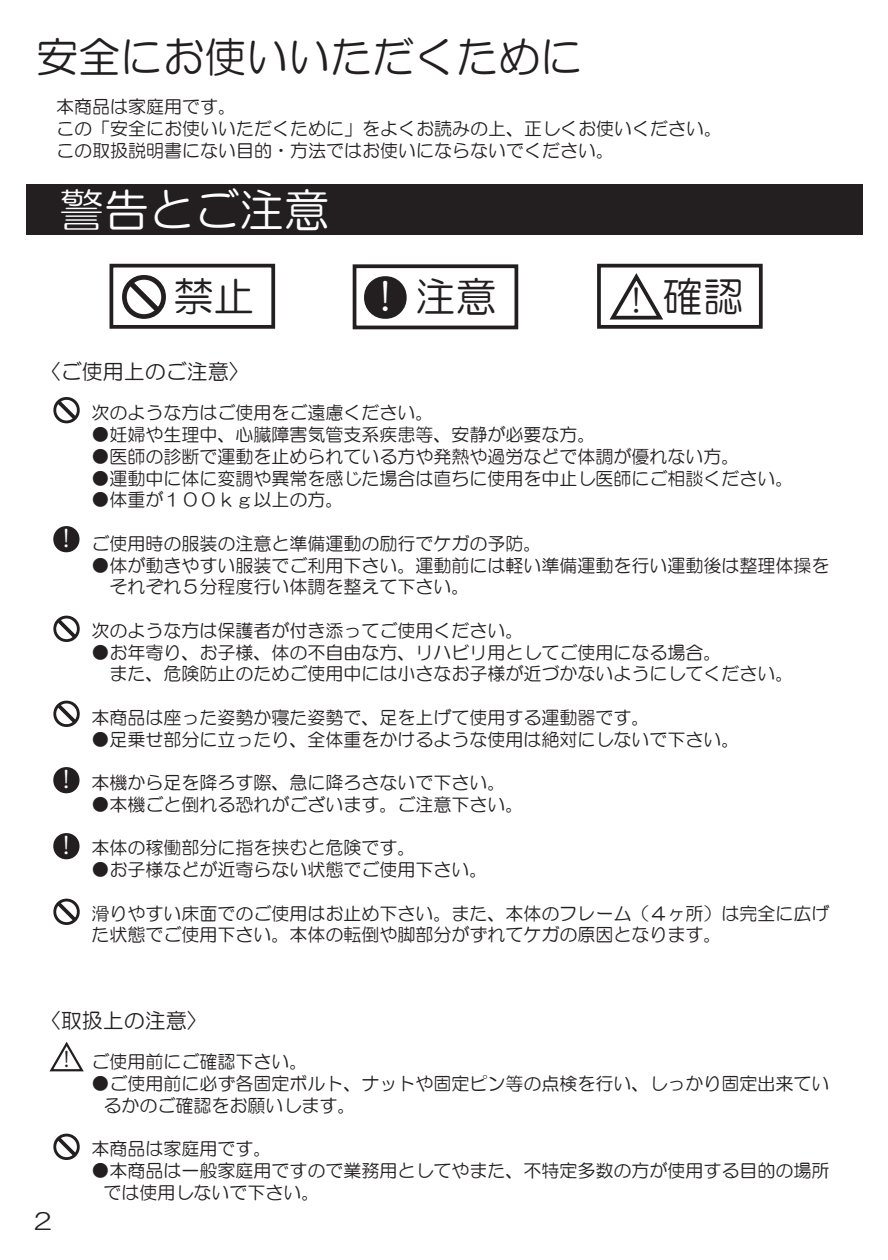
<style>
.page{position:relative;width:888px;height:1260px;background:#fff}
.page>*{position:absolute;margin:0;border:0;box-sizing:border-box;transform-origin:0 0}
.t1{font:45px "HG Maru Gothic MPRO";color:#fff}
.t2{font:42px "HG Maru Gothic MPRO";color:#231f20}
.t3{font:40.5px "HG Maru Gothic MPRO";color:#231f20}
.t4{font:36.15px "HG Maru Gothic MPRO";color:#fff}
.t5{font:30.3px "HG Maru Gothic MPRO";color:#231f20}
.t6{font:22.5px "HG Maru Gothic MPRO";color:#231f20;scale:1.05 1}
.t7{font:22.2px "HG Maru Gothic MPRO";color:#fff}
.t8{font:21px "HG Maru Gothic MPRO";color:#231f20}
.t9{font:19.5px "HG Maru Gothic MPRO";color:#231f20}
.t10{font:18px/21.8px "HG Maru Gothic MPRO";color:#231f20}
</style>
<div class="page">
<div style="left:26px;top:185px;width:837px;height:50px;background:#231f20"></div>
<div style="left:353px;top:264px;width:165px;height:65px;background:#fff;border:4px solid #231f20"></div>
<div style="left:110px;top:264px;width:165px;height:65px;background:#fff;border:4px solid #231f20"></div>
<div style="left:597px;top:264px;width:166px;height:65px;background:#fff;border:4px solid #231f20"></div>
<svg style="left:364px;top:276px;width:43px;height:43px"></svg>
<svg style="left:122px;top:275px;width:44px;height:44px"></svg>
<svg style="left:53px;top:397px;width:27px;height:27px"></svg>
<svg style="left:53px;top:615px;width:27px;height:27px"></svg>
<svg style="left:53px;top:700px;width:27px;height:27px"></svg>
<svg style="left:53px;top:898px;width:27px;height:27px"></svg>
<svg style="left:53px;top:1133px;width:27px;height:27px"></svg>
<svg style="left:53px;top:526px;width:27px;height:26px"></svg>
<svg style="left:53px;top:767px;width:27px;height:26px"></svg>
<svg style="left:53px;top:833px;width:27px;height:26px"></svg>
<svg style="left:609px;top:273px;width:54px;height:47px"></svg>
<svg style="left:49px;top:1041px;width:35px;height:31px"></svg>
<p class="t2" style="left:36px;top:36px;width:548px">安全にお使いいただくために</p>
<p class="t10" style="left:56px;top:96px;width:667px">本商品は家庭用です。<br>この「安全にお使いいただくために」をよくお読みの上、正しくお使いください。この取扱説明書にない目的・方法ではお使いにならないでください。</p>
<p class="t1" style="left:59px;top:187px;width:271px">警告とご注意</p>
<p class="t3" style="left:173px;top:276px;width:83px">禁止</p>
<p class="t3" style="left:415px;top:276px;width:82px">注意</p>
<p class="t3" style="left:663px;top:276px;width:82px">確認</p>
<p class="t4" style="left:381px;top:278px;width:11px">!</p>
<p class="t5" style="left:633px;top:285px;width:9px">!</p>
<p class="t8" style="left:40px;top:361px;width:212px">〈ご使用上のご注意〉</p>
<p class="t10" style="left:92px;top:402px;width:343px">次のような方はご使用をご遠慮ください。</p>
<p class="t10" style="left:92px;top:424px;width:505px">●妊婦や生理中、心臓障害気管支系疾患等、安静が必要な方。</p>
<p class="t10" style="left:92px;top:445px;width:649px">●医師の診断で運動を止められている方や発熱や過労などで体調が優れない方。</p>
<p class="t10" style="left:92px;top:467px;width:703px">●運動中に体に変調や異常を感じた場合は直ちに使用を中止し医師にご相談ください。</p>
<p class="t10" style="left:92px;top:489px;width:253px">●体重が１００ｋｇ以上の方。</p>
<p class="t10" style="left:92px;top:532px;width:451px">ご使用時の服装の注意と準備運動の励行でケガの予防。</p>
<p class="t10" style="left:110px;top:554px;width:721px;text-indent:-18px">●体が動きやすい服装でご利用下さい。運動前には軽い準備運動を行い運動後は整理体操をそれぞれ５分程度行い体調を整えて下さい。</p>
<p class="t10" style="left:92px;top:619px;width:433px">次のような方は保護者が付き添ってご使用ください。</p>
<p class="t10" style="left:110px;top:641px;width:685px;text-indent:-18px">●お年寄り、お子様、体の不自由な方、リハビリ用としてご使用になる場合。<br>また、危険防止のためご使用中には小さなお子様が近づかないようにしてください。</p>
<p class="t10" style="left:92px;top:706px;width:559px">本商品は座った姿勢か寝た姿勢で、足を上げて使用する運動器です。</p>
<p class="t10" style="left:92px;top:728px;width:649px">●足乗せ部分に立ったり、全体重をかけるような使用は絶対にしないで下さい。</p>
<p class="t10" style="left:92px;top:772px;width:415px">本機から足を降ろす際、急に降ろさないで下さい。</p>
<p class="t10" style="left:92px;top:793px;width:433px">●本機ごと倒れる恐れがございます。ご注意下さい。</p>
<p class="t10" style="left:92px;top:837px;width:325px">本体の稼働部分に指を挟むと危険です。</p>
<p class="t10" style="left:92px;top:859px;width:397px">●お子様などが近寄らない状態でご使用下さい。</p>
<p class="t10" style="left:92px;top:902px;width:739px">滑りやすい床面でのご使用はお止め下さい。また、本体のフレーム（４ヶ所）は完全に広げた状態でご使用下さい。本体の転倒や脚部分がずれてケガの原因となります。</p>
<p class="t7" style="left:64px;top:527px;width:7px">!</p>
<p class="t7" style="left:64px;top:768px;width:7px">!</p>
<p class="t7" style="left:64px;top:834px;width:7px">!</p>
<p class="t8" style="left:40px;top:1010px;width:170px">〈取扱上の注意〉</p>
<p class="t10" style="left:92px;top:1051px;width:217px">ご使用前にご確認下さい。</p>
<p class="t10" style="left:103px;top:1073px;width:728px;text-indent:-12px">●ご使用前に必ず各固定ボルト、ナットや固定ピン等の点検を行い、しっかり固定出来ているかのご確認をお願いします。</p>
<p class="t10" style="left:92px;top:1138px;width:181px">本商品は家庭用です。</p>
<p class="t10" style="left:103px;top:1160px;width:728px;text-indent:-12px">●本商品は一般家庭用ですので業務用としてやまた、不特定多数の方が使用する目的の場所では使用しないで下さい。</p>
<p class="t9" style="left:64px;top:1049px;width:7px">!</p>
<p class="t6" style="left:31px;top:1210px;width:24px">２</p>
</div>
